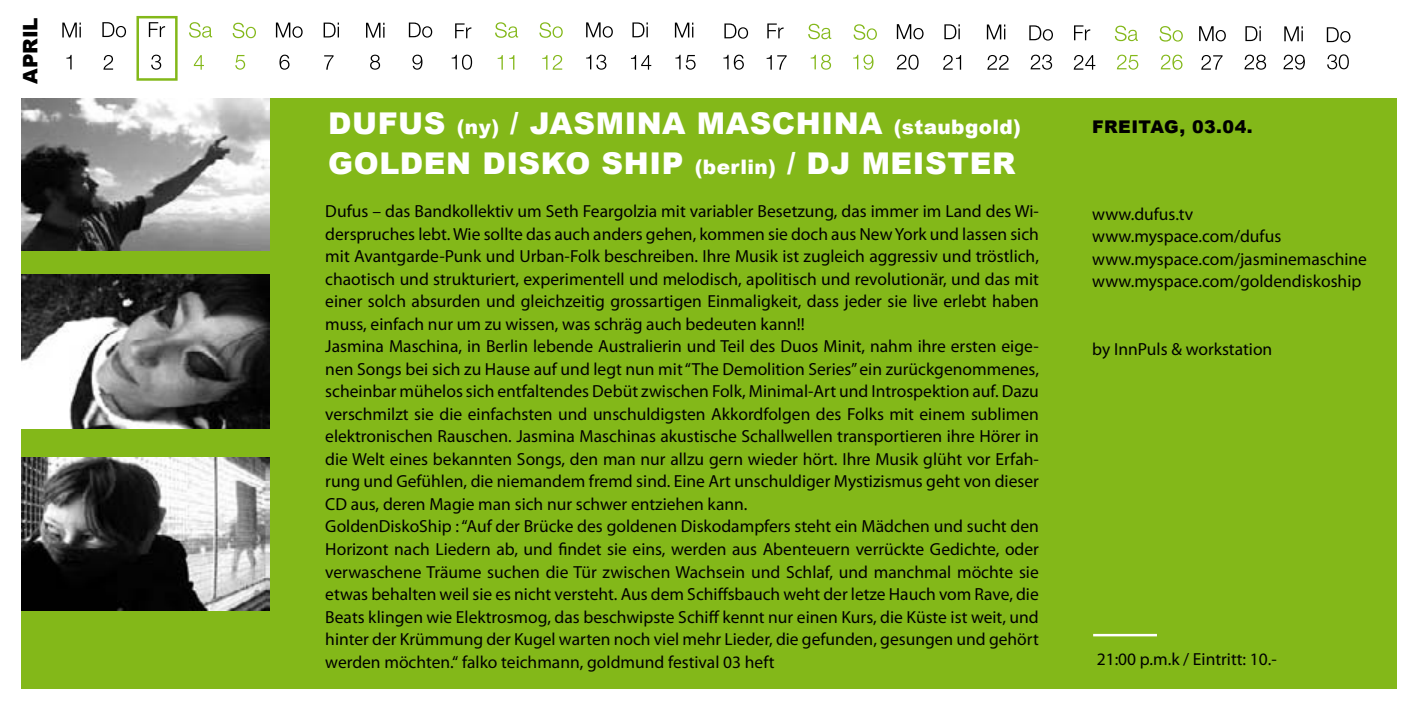
<style>
.page{position:relative;width:1418px;height:709px;background:#fff}
.page>*{position:absolute;margin:0;border:0;box-sizing:border-box;transform-origin:0 0}
.t1{font:900 30px/40px "Arial";letter-spacing:.02em;color:#fff}
.t2{font:900 20px "Arial";color:#000}
.t3{font:17.5px/22.5px "Myriad Pro";color:#000}
.t4{font:900 17.5px "Arial";letter-spacing:.025em;color:#000}
.s1{font-size:20px}
</style>
<div class="page">
<div style="left:21px;top:98px;width:1375px;height:591px;background:#83b819"></div>
<img style="left:21px;top:98px;width:249px;height:152px">
<hr style="left:1093px;top:634px;width:63px;height:2px;background:#fff">
<img style="left:21px;top:274px;width:249px;height:154px">
<img style="left:21px;top:457px;width:249px;height:154px">
<svg style="left:766px;top:55px;width:5px;height:15px"></svg>
<svg style="left:777px;top:55px;width:9px;height:15px"></svg>
<svg style="left:810px;top:55px;width:5px;height:14px"></svg>
<svg style="left:821px;top:55px;width:10px;height:15px"></svg>
<svg style="left:853px;top:55px;width:20px;height:15px"></svg>
<svg style="left:896px;top:55px;width:22px;height:15px"></svg>
<svg style="left:943px;top:55px;width:18px;height:15px"></svg>
<svg style="left:987px;top:55px;width:21px;height:15px"></svg>
<svg style="left:1073px;top:55px;width:22px;height:15px"></svg>
<svg style="left:1117px;top:55px;width:21px;height:15px"></svg>
<svg style="left:1160px;top:55px;width:22px;height:15px"></svg>
<svg style="left:1201px;top:55px;width:21px;height:15px"></svg>
<svg style="left:1244px;top:55px;width:22px;height:15px"></svg>
<svg style="left:1030px;top:55px;width:22px;height:15px"></svg>
<svg style="left:1283px;top:55px;width:21px;height:15px"></svg>
<svg style="left:1327px;top:54px;width:21px;height:15px"></svg>
<svg style="left:455px;top:23px;width:16px;height:15px"></svg>
<svg style="left:189px;top:22px;width:23px;height:16px"></svg>
<svg style="left:66px;top:55px;width:6px;height:14px"></svg>
<svg style="left:151px;top:55px;width:10px;height:15px"></svg>
<svg style="left:194px;top:55px;width:10px;height:15px"></svg>
<svg style="left:235px;top:55px;width:10px;height:15px"></svg>
<svg style="left:279px;top:55px;width:10px;height:15px"></svg>
<svg style="left:324px;top:55px;width:9px;height:15px"></svg>
<svg style="left:370px;top:55px;width:10px;height:15px"></svg>
<svg style="left:103px;top:55px;width:10px;height:15px"></svg>
<svg style="left:451px;top:55px;width:21px;height:15px"></svg>
<svg style="left:497px;top:55px;width:6px;height:15px"></svg>
<svg style="left:509px;top:55px;width:5px;height:15px"></svg>
<svg style="left:542px;top:55px;width:20px;height:15px"></svg>
<svg style="left:586px;top:55px;width:20px;height:15px"></svg>
<svg style="left:631px;top:55px;width:20px;height:15px"></svg>
<svg style="left:675px;top:55px;width:20px;height:15px"></svg>
<svg style="left:412px;top:55px;width:10px;height:15px"></svg>
<svg style="left:723px;top:55px;width:21px;height:15px"></svg>
<svg style="left:62px;top:23px;width:19px;height:14px"></svg>
<svg style="left:149px;top:22px;width:16px;height:15px"></svg>
<svg style="left:102px;top:22px;width:24px;height:15px"></svg>
<svg style="left:232px;top:23px;width:24px;height:15px"></svg>
<svg style="left:276px;top:23px;width:26px;height:15px"></svg>
<svg style="left:323px;top:23px;width:16px;height:14px"></svg>
<svg style="left:409px;top:23px;width:23px;height:15px"></svg>
<svg style="left:366px;top:23px;width:18px;height:15px"></svg>
<svg style="left:539px;top:22px;width:23px;height:16px"></svg>
<svg style="left:495px;top:22px;width:23px;height:16px"></svg>
<svg style="left:586px;top:22px;width:27px;height:16px"></svg>
<svg style="left:632px;top:22px;width:16px;height:15px"></svg>
<svg style="left:675px;top:23px;width:18px;height:14px"></svg>
<svg style="left:767px;top:23px;width:16px;height:15px"></svg>
<svg style="left:724px;top:23px;width:24px;height:16px"></svg>
<svg style="left:808px;top:24px;width:23px;height:15px"></svg>
<svg style="left:853px;top:24px;width:23px;height:16px"></svg>
<svg style="left:896px;top:24px;width:27px;height:15px"></svg>
<svg style="left:944px;top:24px;width:15px;height:15px"></svg>
<svg style="left:986px;top:25px;width:19px;height:14px"></svg>
<svg style="left:1074px;top:25px;width:16px;height:15px"></svg>
<svg style="left:1029px;top:25px;width:23px;height:16px"></svg>
<svg style="left:1114px;top:26px;width:23px;height:15px"></svg>
<svg style="left:1159px;top:26px;width:23px;height:16px"></svg>
<svg style="left:1199px;top:26px;width:26px;height:15px"></svg>
<svg style="left:1245px;top:26px;width:15px;height:15px"></svg>
<svg style="left:1284px;top:26px;width:18px;height:15px"></svg>
<svg style="left:1326px;top:27px;width:24px;height:15px"></svg>
<div style="left:136px;top:16px;width:42px;height:65px;border:2px solid #83b819"></div>
<p class="t2" style="left:16px;top:84px;width:68px;rotate:-90deg">APRIL</p>
<h1 class="t1" style="left:328px;top:102px;width:694px">DUFUS <span class="s1">(ny)</span> / JASMINA MASCHINA <span class="s1">(staubgold)<br></span>GOLDEN DISKO SHIP <span class="s1">(berlin)</span> / DJ MEISTER</h1>
<p class="t3" style="left:325px;top:200px;width:715px">Dufus – das Bandkollektiv um Seth Feargolzia mit variabler Besetzung, das immer im Land des Wi&shy;derspruches lebt. Wie sollte das auch anders gehen, kommen sie doch aus New York und lassen sich mit Avantgarde-Punk und Urban-Folk beschreiben. Ihre Musik ist zugleich aggressiv und tröstlich, chaotisch und strukturiert, experimentell und melodisch, apolitisch und revolutionär, und das mit einer solch absurden und gleichzeitig grossartigen Einmaligkeit, dass jeder sie live erlebt haben muss, einfach nur um zu wissen, was schräg auch bedeuten kann!!<br>Jasmina Maschina, in Berlin lebende Australierin und Teil des Duos Minit, nahm ihre ersten eige&shy;nen Songs bei sich zu Hause auf und legt nun mit “The Demolition Series” ein zurückgenommenes, scheinbar mühelos sich entfaltendes Debüt zwischen Folk, Minimal-Art und Introspektion auf. Dazu verschmilzt sie die einfachsten und unschuldigsten Akkordfolgen des Folks mit einem sublimen elektronischen Rauschen. Jasmina Maschinas akustische Schallwellen transportieren ihre Hörer in die Welt eines bekannten Songs, den man nur allzu gern wieder hört. Ihre Musik glüht vor Erfah&shy;rung und Gefühlen, die niemandem fremd sind. Eine Art unschuldiger Mystizismus geht von dieser CD aus, deren Magie man sich nur schwer entziehen kann.<br>GoldenDiskoShip : “Auf der Brücke des goldenen Diskodampfers steht ein Mädchen und sucht den Horizont nach Liedern ab, und findet sie eins, werden aus Abenteuern verrückte Gedichte, oder verwaschene Träume suchen die Tür zwischen Wachsein und Schlaf, und manchmal möchte sie etwas behalten weil sie es nicht versteht. Aus dem Schiffsbauch weht der letze Hauch vom Rave, die Beats klingen wie Elektrosmog, das beschwipste Schiff kennt nur einen Kurs, die Küste ist weit, und hinter der Krümmung der Kugel warten noch viel mehr Lieder, die gefunden, gesungen und gehört werden möchten.“ falko teichmann, goldmund festival 03 heft</p>
<p class="t4" style="left:1092px;top:114px;width:162px">FREITAG, 03.04.</p>
<p class="t3" style="left:1092px;top:202px;width:276px">www.dufus.tv www.myspace.com/dufus www.myspace.com/jasminemaschine www.myspace.com/goldendiskoship</p>
<p class="t3" style="left:1092px;top:337px;width:181px">by InnPuls &amp; workstation</p>
<p class="t3" style="left:1096px;top:648px;width:182px">21:00 p.m.k / Eintritt: 10.-</p>
</div>
